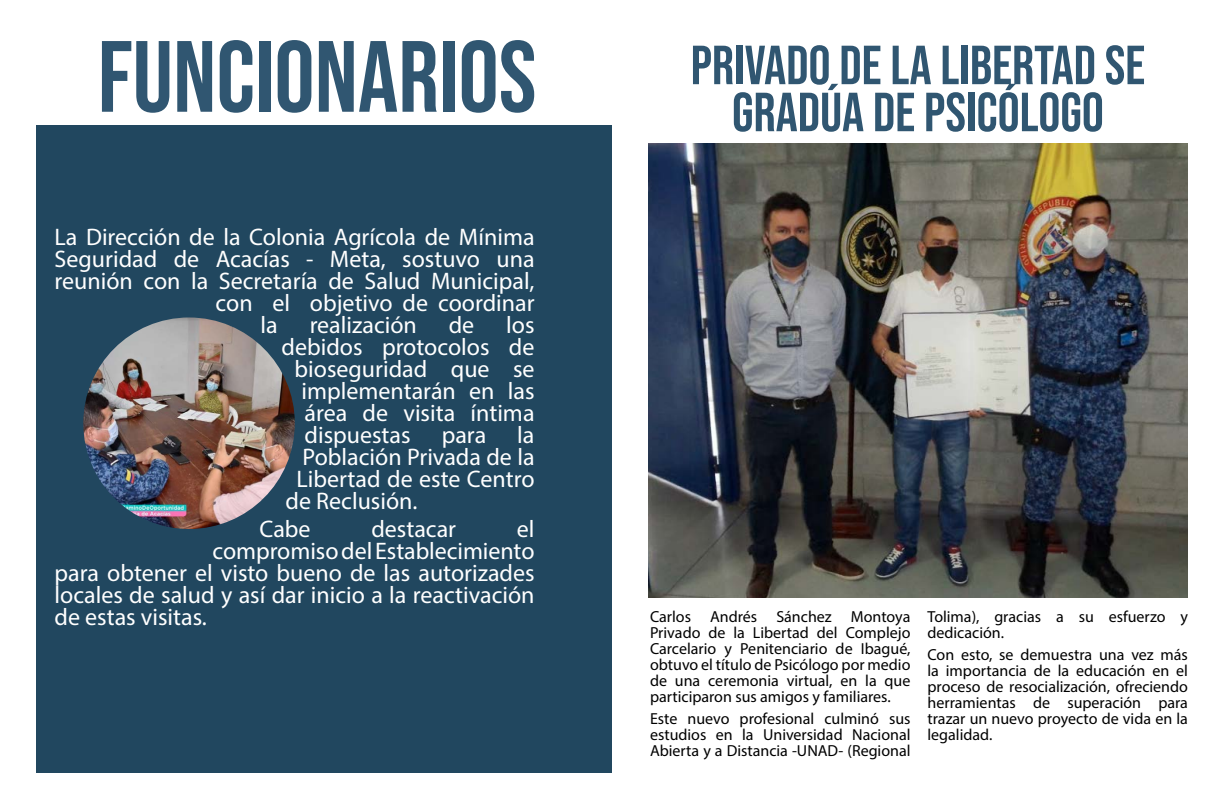
<style>
.page{position:relative;width:1224px;height:792px;background:#fff}
.page>*{position:absolute;margin:0;border:0;box-sizing:border-box;transform-origin:0 0}
.t1{font:101px "Bebas Neue";color:#305671}
.t2{font:55px/47px "Bebas Neue";color:#305671;text-align:center}
.t3{font:24px "Myriad Pro";color:#fff}
.t4{font:16px/16px "Myriad Pro";color:#000;text-align:justify}
</style>
<div class="page">
<div style="left:36px;top:126px;width:576px;height:647px;background:#21475f"></div>
<img style="left:83px;top:317px;width:212px;height:212px;border-radius:106px">
<img style="left:648px;top:144px;width:540px;height:454px">
<h1 class="t1" style="left:98px;top:20px;width:440px">FUNCIONARIOS</h1>
<h3 class="t3" style="left:55px;top:222px;width:482px">La Dirección de la Colonia Agrícola de Mínima</h3>
<h3 class="t3" style="left:55px;top:244px;width:482px">Seguridad de Acacías - Meta, sostuvo una</h3>
<h3 class="t3" style="left:55px;top:266px;width:481px">reunión con la Secretaría de Salud Municipal,</h3>
<h3 class="t3" style="left:216px;top:288px;width:321px">con el objetivo de coordinar</h3>
<h3 class="t3" style="left:261px;top:310px;width:19px">la</h3>
<h3 class="t3" style="left:310px;top:310px;width:109px">realización</h3>
<h3 class="t3" style="left:449px;top:310px;width:27px">de</h3>
<h3 class="t3" style="left:506px;top:310px;width:30px">los</h3>
<h3 class="t3" style="left:282px;top:332px;width:254px">debidos protocolos de</h3>
<h3 class="t3" style="left:295px;top:354px;width:241px">bioseguridad que se</h3>
<h3 class="t3" style="left:302px;top:376px;width:234px">implementarán en las</h3>
<h3 class="t3" style="left:305px;top:398px;width:232px">área de visita íntima</h3>
<h3 class="t3" style="left:305px;top:420px;width:108px">dispuestas</h3>
<h3 class="t3" style="left:442px;top:420px;width:46px">para</h3>
<h3 class="t3" style="left:517px;top:420px;width:19px">la</h3>
<h3 class="t3" style="left:303px;top:442px;width:234px">Población Privada de la</h3>
<h3 class="t3" style="left:297px;top:464px;width:240px">Libertad de este Centro</h3>
<h3 class="t3" style="left:286px;top:486px;width:133px">de Reclusión.</h3>
<h3 class="t3" style="left:260px;top:514px;width:52px">Cabe</h3>
<h3 class="t3" style="left:371px;top:514px;width:86px">destacar</h3>
<h3 class="t3" style="left:517px;top:514px;width:19px">el</h3>
<h3 class="t3" style="left:213px;top:536px;width:323px">compromiso del Establecimiento</h3>
<h3 class="t3" style="left:55px;top:558px;width:482px">para obtener el visto bueno de las autorizades</h3>
<h3 class="t3" style="left:55px;top:580px;width:481px">locales de salud y así dar inicio a la reactivación</h3>
<h3 class="t3" style="left:55px;top:602px;width:154px">de estas visitas.</h3>
<h2 class="t2" style="left:691px;top:41px;width:456px">PRIVADO DE LA LIBERTAD SE<br>GRADÚA DE PSICÓLOGO</h2>
<p class="t4" style="left:650px;top:608px;width:262px">Carlos Andrés Sánchez Montoya Privado de la Libertad del Complejo Carcelario y Penitenciario de Ibagué, obtuvo el título de Psicólogo por medio de una ceremonia virtual, en la que participaron sus amigos y familiares.</p>
<p class="t4" style="left:650px;top:710px;width:262px">Este nuevo profesional culminó sus estudios en la Universidad Nacional Abierta y a Distancia -UNAD- (Regional</p>
<p class="t4" style="left:928px;top:608px;width:262px">Tolima), gracias a su esfuerzo y dedicación.</p>
<p class="t4" style="left:928px;top:646px;width:262px">Con esto, se demuestra una vez más la importancia de la educación en el proceso de resocialización, ofreciendo herramientas de superación para trazar un nuevo proyecto de vida en la legalidad.</p>
</div>
